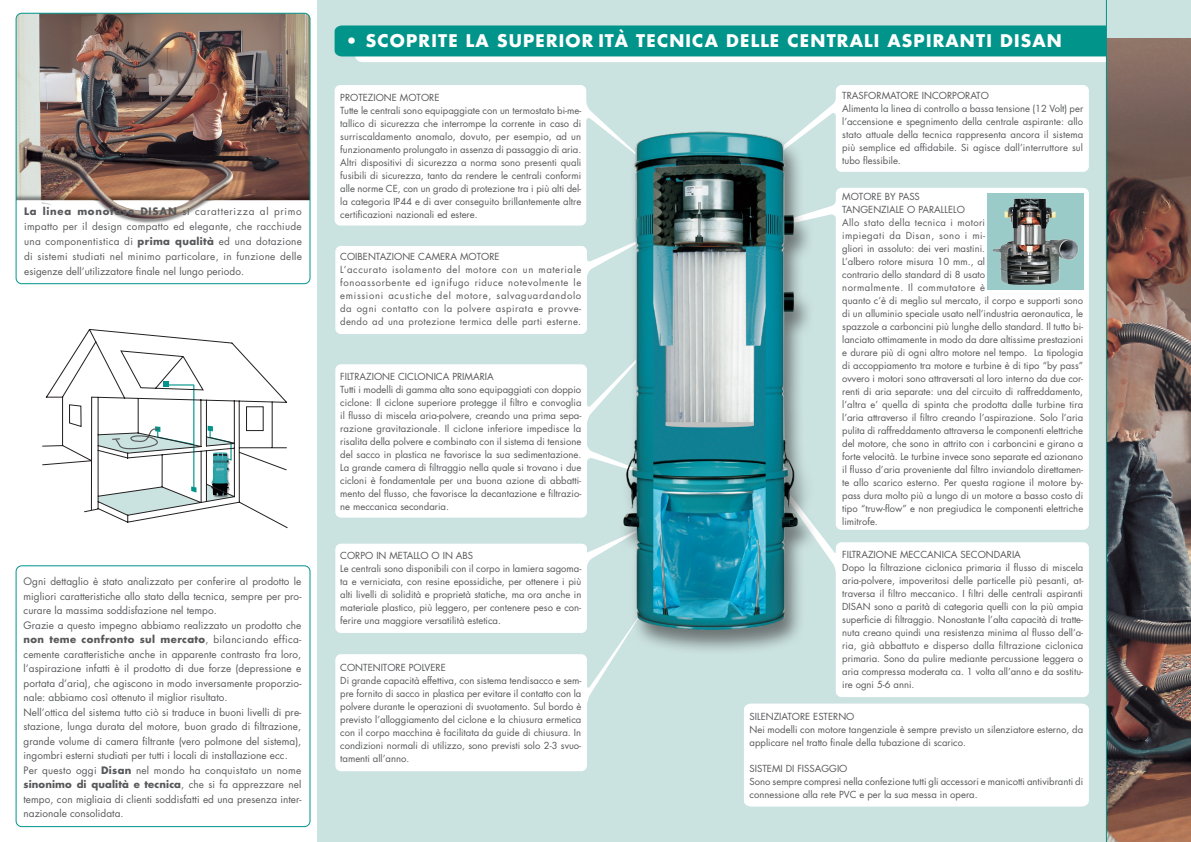
<style>
.page{position:relative;width:1191px;height:842px;background:#fff}
.page>*{position:absolute;margin:0;border:0;box-sizing:border-box;transform-origin:0 0}
.t1{font:700 17px "Futura";letter-spacing:.07em;color:#fff}
.t2{font:10px/14.5px "Futura";letter-spacing:.005em;color:#57585a;text-align:justify}
.t3{font:9.5px/13px "Futura";color:#57585a}
.t4{font:9.5px/13px "Futura";letter-spacing:.06em;color:#57585a}
.s1{font-weight:700}
</style>
<div class="page">
<div style="left:317px;top:0;width:874px;height:842px;background:#cae2e0"></div>
<svg style="left:334px;top:85px;width:282px;height:141px;background:#f9fbfb"></svg>
<svg style="left:335px;top:246px;width:281px;height:87px;background:#f9fcfb"></svg>
<svg style="left:335px;top:333px;width:281px;height:185px;fill:#fff"></svg>
<svg style="left:335px;top:540px;width:281px;height:66px;background:#f7fafa"></svg>
<svg style="left:335px;top:606px;width:281px;height:165px;fill:#fff"></svg>
<div style="left:828px;top:198px;width:261px;height:216px;background:#fff"></div>
<svg style="left:811px;top:85px;width:278px;height:113px;fill:#fff"></svg>
<svg style="left:828px;top:414px;width:261px;height:283px;background:#fafcfc"></svg>
<div style="left:744px;top:703px;width:345px;height:103px;background:#fff"></div>
<svg style="left:334px;top:26px;width:772px;height:36px;background:#27a49b"></svg>
<img style="left:616px;top:123px;width:212px;height:530px">
<img style="left:986px;top:194px;width:97px;height:96px">
<svg style="left:1106px;top:0;width:85px;height:842px;background:#5a6660"></svg>
<img style="left:16px;top:13px;width:294px;height:211px">
<div style="left:16px;top:13px;width:294px;height:271px;border:1px solid #00948a;border-radius:6px"></div>
<svg style="left:42px;top:329px;width:245px;height:199px"></svg>
<div style="left:16px;top:565px;width:294px;height:262px;border:1px solid #00948a;border-radius:6px"></div>
<p class="t2" style="left:24px;top:203px;width:279px;line-height:15px"><span class="s1">La linea monofase DISAN</span> si caratterizza al primo impatto per il design compatto ed elegante, che racchiude una componentistica di <span class="s1">prima qualità</span> ed una dotazione di sistemi studiati nel minimo particolare, in funzione delle esigenze dell’utilizzatore finale nel lungo periodo.</p>
<p class="t2" style="left:24px;top:574px;width:279px;text-align:left">Ogni dettaglio è stato analizzato per conferire al prodotto le migliori caratteristiche allo stato della tecnica, sempre per pro&shy;curare la massima soddisfazione nel tempo.<br>Grazie a questo impegno abbiamo realizzato un prodotto che <span class="s1">non teme confronto sul mercato</span>, bilanciando effica&shy;cemente caratteristiche anche in apparente contrasto fra loro, l’aspirazione infatti è il prodotto di due forze (depressione e portata d’aria), che agiscono in modo inversamente proporzio&shy;nale: abbiamo così ottenuto il miglior risultato.<br>Nell’ottica del sistema tutto ciò si traduce in buoni livelli di pre&shy;stazione, lunga durata del motore, buon grado di filtrazione, grande volume di camera filtrante (vero polmone del sistema), ingombri esterni studiati per tutti i locali di installazione ecc.<br>Per questo oggi <span class="s1">Disan</span> nel mondo ha conquistato un nome <span class="s1">sinonimo di qualità e tecnica</span>, che si fa apprezzare nel tempo, con migliaia di clienti soddisfatti ed una presenza inter&shy;nazionale consolidata.</p>
<h1 class="t1" style="left:346px;top:29px;width:717px">• SCOPRITE LA SUPERIOR ITÀ TECNICA DELLE CENTRALI ASPIRANTI DISAN</h1>
<p class="t3" style="left:340px;top:91px;width:243px">PROTEZIONE MOTORE<br>Tutte le centrali sono equipaggiate con un termostato bi-me&shy;tallico di sicurezza che interrompe la corrente in caso di surriscaldamento anomalo, dovuto, per esempio, ad un funzionamento prolungato in assenza di passaggio di aria.<br>Altri dispositivi di sicurezza a norma sono presenti quali fusibili di sicurezza, tanto da rendere le centrali conformi alle norme CE, con un grado di protezione tra i più alti del&shy;la categoria IP44 e di aver conseguito brillantemente altre certificazioni nazionali ed estere.</p>
<p class="t4" style="left:340px;top:250px;width:243px">COIBENTAZIONE CAMERA MOTORE<br>L’accurato isolamento del motore con un materiale fonoassorbente ed ignifugo riduce notevolmente le emissioni acustiche del motore, salvaguardandolo da ogni contatto con la polvere aspirata e provve&shy;dendo ad una protezione termica delle parti esterne.</p>
<p class="t3" style="left:340px;top:370px;width:243px">FILTRAZIONE CICLONICA PRIMARIA<br>Tutti i modelli di gamma alta sono equipaggiati con doppio ciclone: Il ciclone superiore protegge il filtro e convoglia il flusso di miscela aria-polvere, creando una prima sepa&shy;razione gravitazionale. Il ciclone inferiore impedisce la risalita della polvere e combinato con il sistema di tensione del sacco in plastica ne favorisce la sua sedimentazione.<br>La grande camera di filtraggio nella quale si trovano i due cicloni è fondamentale per una buona azione di abbatti&shy;mento del flusso, che favorisce la decantazione e filtrazio&shy;ne meccanica secondaria.</p>
<p class="t3" style="left:340px;top:549px;width:242px">CORPO IN METALLO O IN ABS<br>Le centrali sono disponibili con il corpo in lamiera sagoma&shy;ta e verniciata, con resine epossidiche, per ottenere i più alti livelli di solidità e proprietà statiche, ma ora anche in materiale plastico, più leggero, per contenere peso e con&shy;ferire una maggiore versatilità estetica.</p>
<p class="t3" style="left:340px;top:661px;width:242px">CONTENITORE POLVERE<br>Di grande capacità effettiva, con sistema tendisacco e sem&shy;pre fornito di sacco in plastica per evitare il contatto con la polvere durante le operazioni di svuotamento. Sul bordo è previsto l’alloggiamento del ciclone e la chiusura ermetica con il corpo macchina è facilitata da guide di chiusura. In condizioni normali di utilizzo, sono previsti solo 2-3 svuo&shy;tamenti all’anno.</p>
<p class="t3" style="left:842px;top:89px;width:243px">TRASFORMATORE INCORPORATO<br>Alimenta la linea di controllo a bassa tensione (12 Volt) per l’accensione e spegnimento della centrale aspirante: allo stato attuale della tecnica rappresenta ancora il sistema più semplice ed affidabile. Si agisce dall’interruttore sul tubo flessibile.</p>
<p class="t3" style="left:842px;top:190px;width:243px">MOTORE BY PASS<br>TANGENZIALE O PARALLELO<br>Allo stato della tecnica i motori<br>impiegati da Disan, sono i mi-<br>gliori in assoluto: dei veri mastini.<br>L’albero rotore misura 10 mm., al<br>contrario dello standard di 8 usato<br>normalmente. Il commutatore è<br>quanto c’è di meglio sul mercato, il corpo e supporti sono di un alluminio speciale usato nell’industria aeronautica, le spazzole a carboncini più lunghe dello standard. Il tutto bi&shy;lanciato ottimamente in modo da dare altissime prestazioni e durare più di ogni altro motore nel tempo. La tipologia di accoppiamento tra motore e turbine è di tipo “by pass” ovvero i motori sono attraversati al loro interno da due cor&shy;renti di aria separate: una del circuito di raffreddamento, l’altra e’ quella di spinta che prodotta dalle turbine tira l’aria attraverso il filtro creando l’aspirazione. Solo l’aria pulita di raffreddamento attraversa le componenti elettriche del motore, che sono in attrito con i carboncini e girano a forte velocità. Le turbine invece sono separate ed azionano il flusso d’aria proveniente dal filtro inviandolo direttamen&shy;te allo scarico esterno. Per questa ragione il motore by&shy;pass dura molto più a lungo di un motore a basso costo di tipo “truw-flow” e non pregiudica le componenti elettriche limitrofe.</p>
<p class="t3" style="left:842px;top:548px;width:243px">FILTRAZIONE MECCANICA SECONDARIA<br>Dopo la filtrazione ciclonica primaria il flusso di miscela aria-polvere, impoveritosi delle particelle più pesanti, at&shy;traversa il filtro meccanico. I filtri delle centrali aspiranti DISAN sono a parità di categoria quelli con la più ampia superficie di filtraggio. Nonostante l’alta capacità di tratte&shy;nuta creano quindi una resistenza minima al flusso dell’a&shy;ria, già abbattuto e disperso dalla filtrazione ciclonica primaria. Sono da pulire mediante percussione leggera o aria compressa moderata ca. 1 volta all’anno e da sostitu&shy;ire ogni 5-6 anni.</p>
<p class="t3" style="left:749px;top:709px;width:335px">SILENZIATORE ESTERNO<br>Nei modelli con motore tangenziale è sempre previsto un silenziatore esterno, da applicare nel tratto finale della tubazione di scarico.</p>
<p class="t3" style="left:749px;top:761px;width:335px">SISTEMI DI FISSAGGIO<br>Sono sempre compresi nella confezione tutti gli accessori e manicotti antivibranti di connessione alla rete PVC e per la sua messa in opera.</p>
</div>
